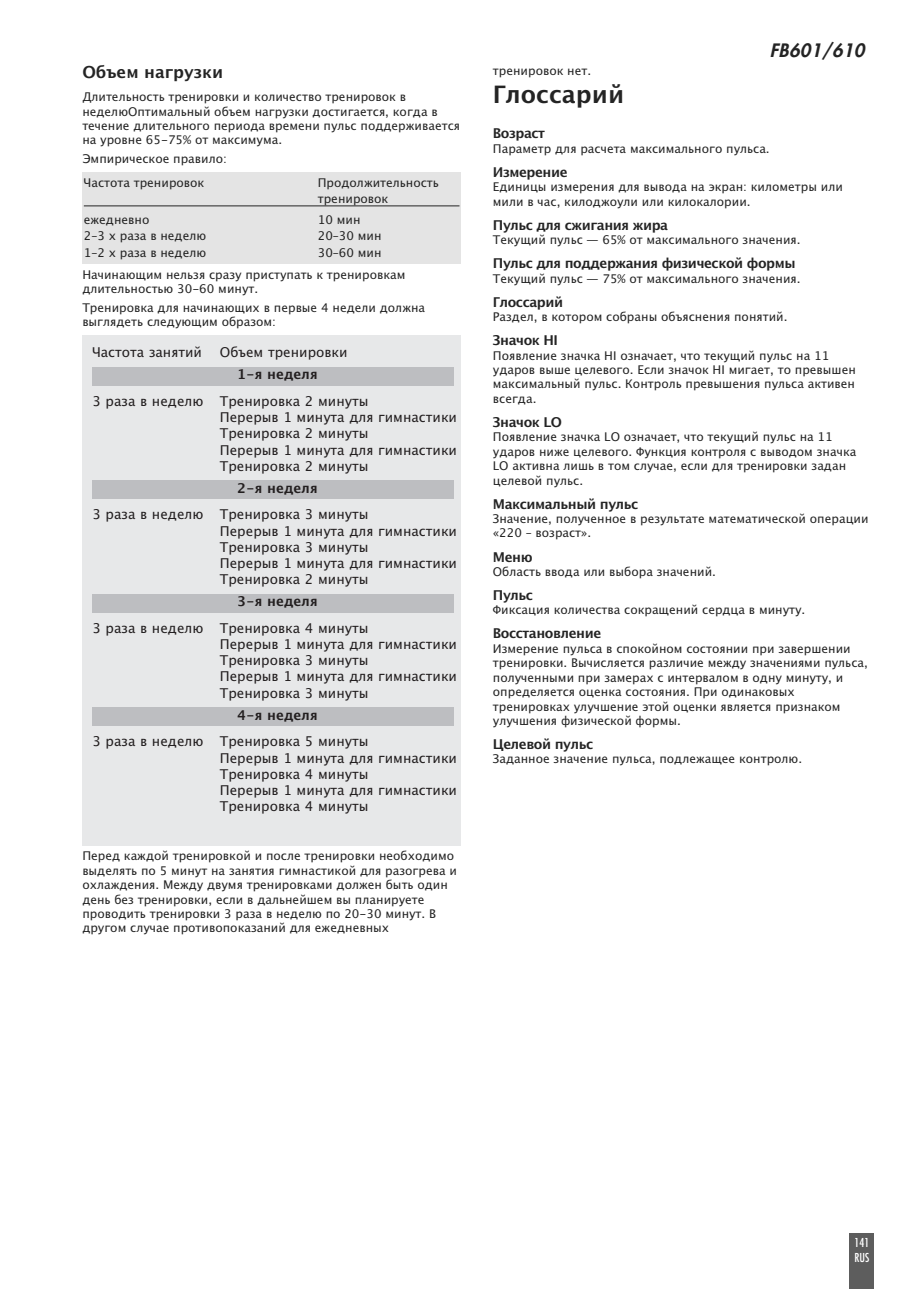
<style>
.page{position:relative;width:919px;height:1289px;background:#fff}
.page>*{position:absolute;margin:0;border:0;box-sizing:border-box;transform-origin:0 0}
.t1{font:700 24px "Lucida Grande";color:#242424}
.t2{font:italic 800 18px "Futura CE";color:#242424}
.t3{font:700 16.5px "Lucida Grande";color:#242424}
.t4{font:13.5px/16.2px "Lucida Grande";color:#231f20}
.t5{font:700 13.5px "Lucida Grande";letter-spacing:-.035em;color:#242424}
.t6{font:700 13.5px "Lucida Grande";color:#231f20}
.t7{font:12px/14.4px "Lucida Grande";color:#242424}
.t8{font:condensed 12px/15.6px "Futura";color:#fff}
</style>
<div class="page">
<div style="left:82px;top:335px;width:379px;height:510px;background:#e7e8e9"></div>
<div style="left:92px;top:707px;width:362px;height:18px;background:#bdbec1"></div>
<div style="left:92px;top:594px;width:362px;height:18px;background:#bdbec1"></div>
<div style="left:92px;top:480px;width:362px;height:19px;background:#bdbec1"></div>
<div style="left:92px;top:367px;width:362px;height:18px;background:#bdbec1"></div>
<div style="left:82px;top:172px;width:379px;height:92px;background:#e4e4e4"></div>
<hr style="left:84px;top:205px;width:375px;height:1px;background:#242424">
<div style="left:849px;top:1233px;width:25px;height:55px;background:#5d5d5d"></div>
<h3 class="t3" style="left:82px;top:63px;width:142px">Объем нагрузки</h3>
<p class="t7" style="left:82px;top:90px;width:379px">Длительность тренировки и количество тренировок в неделюОптимальный объем нагрузки достигается, когда в течение длительного периода времени пульс поддерживается на уровне 65-75% от максимума.</p>
<p class="t7" style="left:82px;top:152px;width:146px">Эмпирическое правило:</p>
<p class="t7" style="left:84px;top:175px;width:122px">Частота тренировок</p>
<p class="t7" style="left:318px;top:174px;width:123px;line-height:16.5px">Продолжительность тренировок</p>
<p class="t7" style="left:84px;top:212px;width:67px">ежедневно</p>
<p class="t7" style="left:318px;top:212px;width:44px">10 мин</p>
<p class="t7" style="left:84px;top:229px;width:124px">2–3 x раза в неделю</p>
<p class="t7" style="left:318px;top:229px;width:65px">20–30 мин</p>
<p class="t7" style="left:84px;top:245px;width:124px">1–2 x раза в неделю</p>
<p class="t7" style="left:318px;top:245px;width:65px">30–60 мин</p>
<p class="t7" style="left:82px;top:267px;width:324px">Начинающим нельзя сразу приступать к тренировкам длительностью 30-60 минут.</p>
<p class="t7" style="left:82px;top:300px;width:344px">Тренировка для начинающих в первые 4 недели должна выглядеть следующим образом:</p>
<p class="t4" style="left:92px;top:344px;width:111px">Частота занятий</p>
<p class="t4" style="left:220px;top:344px;width:129px">Объем тренировки</p>
<p class="t4" style="left:220px;top:393px;width:239px;text-indent:-127px">3 раза в неделю Тренировка 2 минуты<br>Перерыв 1 минута для гимнастики<br>Тренировка 2 минуты<br>Перерыв 1 минута для гимнастики<br>Тренировка 2 минуты</p>
<p class="t4" style="left:220px;top:506px;width:239px;text-indent:-127px">3 раза в неделю Тренировка 3 минуты<br>Перерыв 1 минута для гимнастики<br>Тренировка 3 минуты<br>Перерыв 1 минута для гимнастики<br>Тренировка 2 минуты</p>
<p class="t4" style="left:220px;top:620px;width:239px;text-indent:-127px">3 раза в неделю Тренировка 4 минуты<br>Перерыв 1 минута для гимнастики<br>Тренировка 3 минуты<br>Перерыв 1 минута для гимнастики<br>Тренировка 3 минуты</p>
<p class="t4" style="left:220px;top:733px;width:239px;text-indent:-127px">3 раза в неделю Тренировка 5 минуты<br>Перерыв 1 минута для гимнастики<br>Тренировка 4 минуты<br>Перерыв 1 минута для гимнастики<br>Тренировка 4 минуты</p>
<p class="t6" style="left:237px;top:366px;width:82px">1-я неделя</p>
<p class="t6" style="left:237px;top:480px;width:82px">2-я неделя</p>
<p class="t6" style="left:237px;top:593px;width:82px">3-я неделя</p>
<p class="t6" style="left:237px;top:707px;width:82px">4-я неделя</p>
<p class="t7" style="left:82px;top:849px;width:376px">Перед каждой тренировкой и после тренировки необходимо выделять по 5 минут на занятия гимнастикой для разогрева и охлаждения. Между двумя тренировками должен быть один день без тренировки, если в дальнейшем вы планируете проводить тренировки 3 раза в неделю по 20-30 минут. В другом случае противопоказаний для ежедневных</p>
<h2 class="t2" style="left:769px;top:41px;width:100px">FB601/610</h2>
<p class="t7" style="left:493px;top:63px;width:100px">тренировок нет.</p>
<h1 class="t1" style="left:493px;top:80px;width:133px">Глоссарий</h1>
<p class="t5" style="left:493px;top:126px;width:54px">Возраст</p>
<p class="t7" style="left:493px;top:141px;width:278px">Параметр для расчета максимального пульса.</p>
<p class="t5" style="left:493px;top:164px;width:76px">Измерение</p>
<p class="t7" style="left:493px;top:180px;width:351px">Единицы измерения для вывода на экран: километры или мили в час, килоджоули или килокалории.</p>
<p class="t5" style="left:493px;top:217px;width:177px">Пульс для сжигания жира</p>
<p class="t7" style="left:493px;top:233px;width:309px">Текущий пульс — 65% от максимального значения.</p>
<p class="t5" style="left:493px;top:255px;width:304px">Пульс для поддержания физической формы</p>
<p class="t7" style="left:493px;top:271px;width:309px">Текущий пульс — 75% от максимального значения.</p>
<p class="t5" style="left:493px;top:294px;width:72px">Глоссарий</p>
<p class="t7" style="left:493px;top:310px;width:296px">Раздел, в котором собраны объяснения понятий.</p>
<p class="t5" style="left:493px;top:332px;width:67px">Значок HI</p>
<p class="t7" style="left:493px;top:348px;width:364px">Появление значка HI означает, что текущий пульс на 11 ударов выше целевого. Если значок HI мигает, то превышен максимальный пульс. Контроль превышения пульса активен всегда.</p>
<p class="t5" style="left:493px;top:414px;width:71px">Значок LO</p>
<p class="t7" style="left:493px;top:430px;width:365px">Появление значка LO означает, что текущий пульс на 11 ударов ниже целевого. Функция контроля с выводом значка LO активна лишь в том случае, если для тренировки задан целевой пульс.</p>
<p class="t5" style="left:493px;top:496px;width:147px">Максимальный пульс</p>
<p class="t7" style="left:493px;top:511px;width:377px">Значение, полученное в результате математической операции «220 – возраст».</p>
<p class="t5" style="left:493px;top:549px;width:41px">Меню</p>
<p class="t7" style="left:493px;top:564px;width:224px">Область ввода или выбора значений.</p>
<p class="t5" style="left:493px;top:587px;width:42px">Пульс</p>
<p class="t7" style="left:493px;top:603px;width:314px">Фиксация количества сокращений сердца в минуту.</p>
<p class="t5" style="left:493px;top:626px;width:110px">Восстановление</p>
<p class="t7" style="left:493px;top:641px;width:376px">Измерение пульса в спокойном состоянии при завершении тренировки. Вычисляется различие между значениями пульса, полученными при замерах с интервалом в одну минуту, и определяется оценка состояния. При одинаковых тренировках улучшение этой оценки является признаком улучшения физической формы.</p>
<p class="t5" style="left:493px;top:736px;width:102px">Целевой пульс</p>
<p class="t7" style="left:493px;top:752px;width:311px">Заданное значение пульса, подлежащее контролю.</p>
<p class="t8" style="left:854px;top:1235px;width:16px">141<br>RUS</p>
</div>
